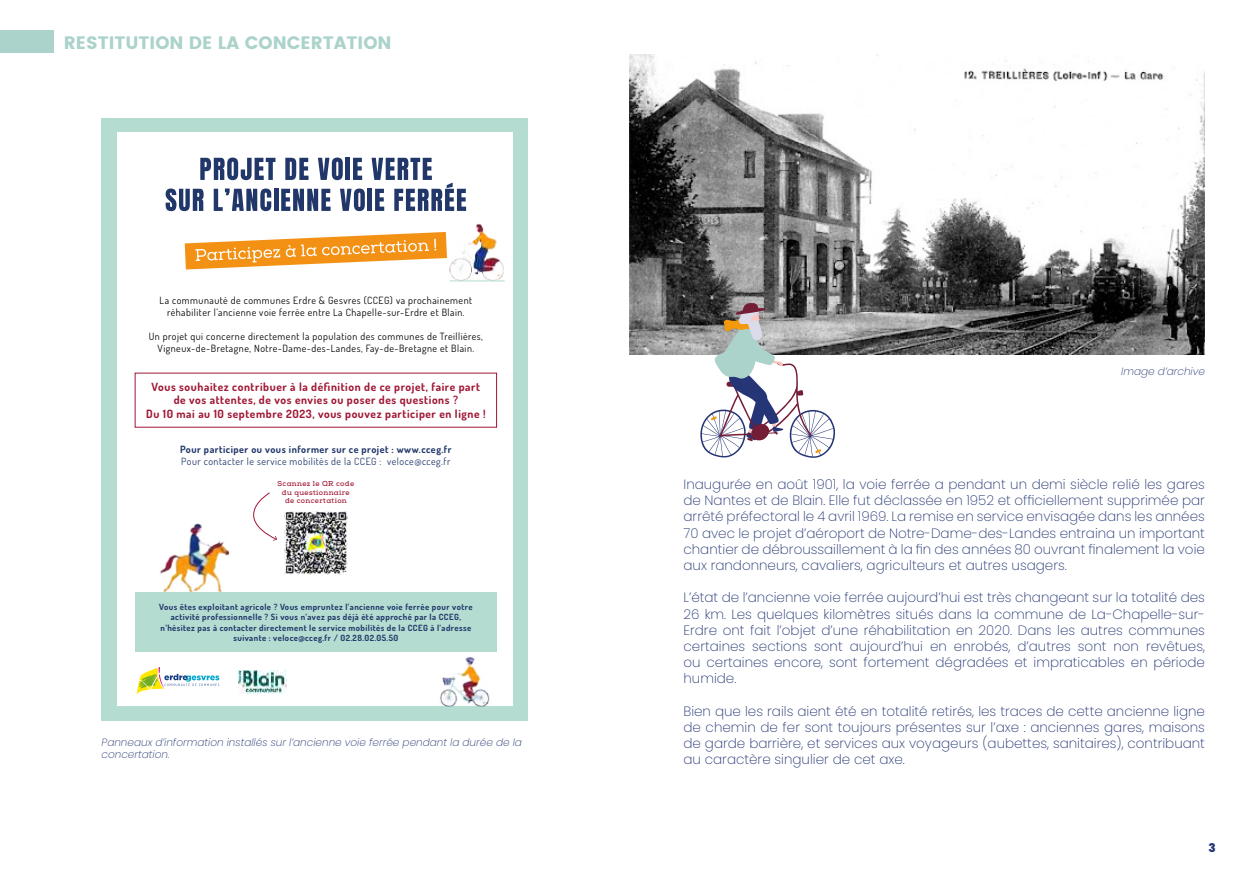
<style>
.page{position:relative;width:1259px;height:893px;background:#fff}
.page>*{position:absolute;margin:0;border:0;box-sizing:border-box;transform-origin:0 0}
.t1{font:18px "Poppins";color:#abd3cb}
.t2{font:200 13.5px/16.2px "Poppins";color:#243674;text-align:justify}
.t3{font:800 12px "Poppins";color:#253575}
.t4{font:700 11.4px/13.8px "Dosis";letter-spacing:.05em;color:#a01734;text-align:center}
.t5{font:italic 200 10.5px/12.6px "Poppins";color:#243674}
.t6{font:10.05px/12px "Dosis";letter-spacing:.05em;color:#000;text-align:center}
.t7{font:10.05px "Dosis";letter-spacing:.05em;color:#21376a}
.t8{font:700 10.05px "Dosis";letter-spacing:.05em;color:#21376a}
.t9{font:700 8.55px/10.4px "Dosis";letter-spacing:.05em;color:#21376a;text-align:center}
.t10{font:7.2px/8.6px "Nexa Slab Bold FREE";letter-spacing:.05em;color:#a01734;text-align:center}
</style>
<div class="page">
<div style="left:0;top:31px;width:54px;height:22px;background:#abd3cb"></div>
<div style="left:102px;top:118px;width:426px;height:603px;background:#b4dcd1"></div>
<div style="left:117px;top:132px;width:395px;height:574px;background:#fff"></div>
<svg style="left:200px;top:158px;width:75px;height:22px"></svg>
<svg style="left:285px;top:158px;width:23px;height:22px"></svg>
<svg style="left:318px;top:158px;width:25px;height:22px"></svg>
<hr style="left:346px;top:158px;width:4px;height:22px;background:#21376a">
<svg style="left:353px;top:158px;width:9px;height:22px"></svg>
<svg style="left:166px;top:189px;width:38px;height:22px"></svg>
<svg style="left:214px;top:189px;width:57px;height:22px"></svg>
<hr style="left:274px;top:189px;width:4px;height:22px;background:#21376a">
<svg style="left:281px;top:189px;width:49px;height:22px"></svg>
<svg style="left:340px;top:189px;width:25px;height:22px"></svg>
<hr style="left:368px;top:189px;width:4px;height:22px;background:#21376a">
<svg style="left:371px;top:158px;width:95px;height:53px"></svg>
<svg style="left:185px;top:233px;width:233px;height:36px"></svg>
<div style="left:135px;top:593px;width:361px;height:59px;background:#b4dcd1"></div>
<img style="left:239px;top:671px;width:48px;height:22px">
<svg style="left:137px;top:667px;width:82px;height:27px"></svg>
<svg style="left:253px;top:492px;width:24px;height:49px"></svg>
<img style="left:151px;top:523px;width:85px;height:70px">
<img style="left:418px;top:201px;width:95px;height:103px">
<hr style="left:450px;top:281px;width:54px;height:1px;background:#b4dcd1">
<img style="left:440px;top:630px;width:73px;height:77px">
<img style="left:284px;top:511px;width:63px;height:63px">
<img style="left:629px;top:54px;width:576px;height:300px">
<svg style="left:699px;top:303px;width:137px;height:155px"></svg>
<h1 class="t1" style="left:64px;top:32px;width:329px">RESTITUTION DE LA CONCERTATION</h1>
<p class="t6" style="left:160px;top:294px;width:314px">La communauté de communes Erdre &amp; Gesvres (CCEG) va prochainement réhabiliter l’ancienne voie ferrée entre La Chapelle-sur-Erdre et Blain.</p>
<p class="t6" style="left:149px;top:330px;width:336px">Un projet qui concerne directement la population des communes de Treillières,<br>Vigneux-de-Bretagne, Notre-Dame-des-Landes, Fay-de-Bretagne et Blain.</p>
<p class="t4" style="left:146px;top:379px;width:341px">Vous souhaitez contribuer à la définition de ce projet, faire part de vos attentes, de vos envies ou poser des questions ?<br>Du 10 mai au 10 septembre 2023, vous pouvez participer en ligne !</p>
<p class="t8" style="left:180px;top:442px;width:273px">Pour participer ou vous informer sur ce projet : www.cceg.fr</p>
<p class="t7" style="left:181px;top:454px;width:270px">Pour contacter le service mobilités de la CCEG : veloce@cceg.fr</p>
<p class="t10" style="left:277px;top:479px;width:78px">Scannez le QR code du questionnaire de concertation</p>
<p class="t9" style="left:159px;top:601px;width:315px">Vous êtes exploitant agricole ? Vous empruntez l’ancienne voie ferrée pour votre activité professionnelle ? Si vous n’avez pas déjà été approché par la CCEG, n’hésitez pas à contacter directement le service mobilités de la CCEG à l’adresse suivante : veloce@cceg.fr / 02.28.02.05.50</p>
<p class="t5" style="left:102px;top:736px;width:422px">Panneaux d’information installés sur l’ancienne voie ferrée pendant la durée de la concertation.</p>
<p class="t5" style="left:1121px;top:365px;width:85px">Image d’archive</p>
<p class="t2" style="left:683px;top:476px;width:523px">Inaugurée en août 1901, la voie ferrée a pendant un demi siècle relié les gares de Nantes et de Blain. Elle fut déclassée en 1952 et officiellement supprimée par arrêté préfectoral le 4 avril 1969. La remise en service envisagée dans les années 70 avec le projet d’aéroport de Notre-Dame-des-Landes entraina un important chantier de débroussaillement à la fin des années 80 ouvrant finalement la voie aux randonneurs, cavaliers, agriculteurs et autres usagers.</p>
<p class="t2" style="left:683px;top:590px;width:523px">L’état de l’ancienne voie ferrée aujourd’hui est très changeant sur la totalité des 26 km. Les quelques kilomètres situés dans la commune de La-Chapelle-sur-Erdre ont fait l’objet d’une réhabilitation en 2020. Dans les autres communes certaines sections sont aujourd’hui en enrobés, d’autres sont non revêtues, ou certaines encore, sont fortement dégradées et impraticables en période humide.</p>
<p class="t2" style="left:683px;top:703px;width:523px">Bien que les rails aient été en totalité retirés, les traces de cette ancienne ligne de chemin de fer sont toujours présentes sur l’axe : anciennes gares, maisons de garde barrière, et services aux voyageurs (aubettes, sanitaires), contribuant au caractère singulier de cet axe.</p>
<p class="t3" style="left:1208px;top:840px;width:9px">3</p>
</div>
